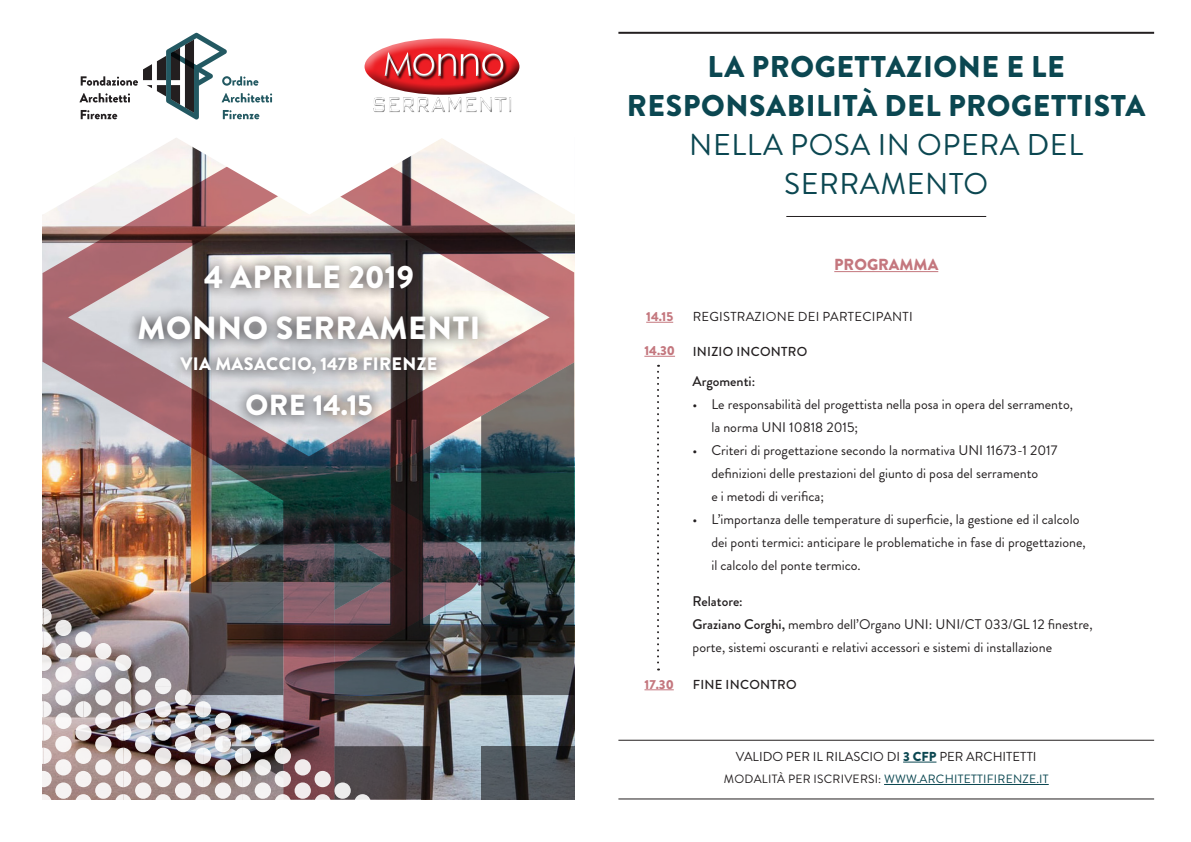
<style>
.page{position:relative;width:1191px;height:842px;background:#fff}
.page>*{position:absolute;margin:0;border:0;box-sizing:border-box;transform-origin:0 0}
.t1{font:900 32px "Brandon Grotesque";letter-spacing:.02em;color:#fff}
.t2{font:900 30px/39px "Brandon Grotesque";letter-spacing:.02em;color:#0b4751;text-align:center}
.t3{font:900 29px "Brandon Grotesque";letter-spacing:.01em;color:#fff}
.t4{font:900 18px "Brandon Grotesque";letter-spacing:.02em;color:#fff}
.t5{font:900 16px "Brandon Grotesque";color:#c4777e}
.t6{font:14px/23px "Brandon Grotesque";color:#231f20}
.t7{font:500 14px "Brandon Grotesque";color:#231f20}
.t8{font:13px "Brandon Grotesque";color:#231f20}
.t9{font:13px "Brandon Grotesque";letter-spacing:.02em;color:#231f20}
.t10{font:500 13px "Brandon Grotesque";letter-spacing:.02em;color:#231f20}
.t11{font:900 13px "Brandon Grotesque";color:#c4777e}
.t12{font:12px "Brandon Grotesque";letter-spacing:.02em;color:#0b4751}
.s1{font-weight:400}
.s2{font-weight:500}
.s3{font-weight:900;color:#0b4751}
.s4{color:#231f20}
</style>
<div class="page">
<hr style="left:618px;top:32px;width:536px;height:2px;background:#231f20">
<hr style="left:618px;top:798px;width:536px;height:1px;background:#231f20">
<hr style="left:618px;top:740px;width:536px;height:1px;background:#231f20">
<hr style="left:834px;top:271px;width:104px;height:1px;background:#c4777e">
<img style="left:43px;top:215px;width:531px;height:584px">
<svg style="left:334px;top:446px;width:96px;height:249px;background:#35363b"></svg>
<svg style="left:294px;top:759px;width:17px;height:16px"></svg>
<svg style="left:314px;top:746px;width:116px;height:54px;background:#5e5356"></svg>
<svg style="left:294px;top:782px;width:17px;height:17px"></svg>
<div style="left:95px;top:643px;width:16px;height:16px;background:#f3f0f0;border-radius:50%"></div>
<div style="left:95px;top:666px;width:16px;height:16px;background:#f4f4f5;border-radius:50%"></div>
<svg style="left:95px;top:689px;width:16px;height:17px"></svg>
<div style="left:95px;top:713px;width:16px;height:16px;background:#f3f2f2;border-radius:50%"></div>
<div style="left:95px;top:736px;width:16px;height:16px;background:#e9e5e6;border-radius:50%"></div>
<div style="left:95px;top:759px;width:16px;height:16px;background:#f6f3f3;border-radius:50%"></div>
<svg style="left:95px;top:782px;width:16px;height:17px"></svg>
<svg style="left:75px;top:631px;width:17px;height:17px"></svg>
<svg style="left:55px;top:620px;width:17px;height:16px"></svg>
<svg style="left:55px;top:643px;width:17px;height:16px"></svg>
<svg style="left:75px;top:655px;width:17px;height:16px"></svg>
<svg style="left:55px;top:666px;width:17px;height:16px"></svg>
<svg style="left:75px;top:678px;width:17px;height:16px"></svg>
<svg style="left:75px;top:701px;width:17px;height:16px"></svg>
<svg style="left:55px;top:689px;width:17px;height:17px"></svg>
<svg style="left:75px;top:724px;width:17px;height:17px"></svg>
<div style="left:55px;top:713px;width:17px;height:16px;background:#f9f7f7;border-radius:50%"></div>
<svg style="left:75px;top:748px;width:17px;height:16px"></svg>
<div style="left:55px;top:736px;width:17px;height:16px;background:#f8f5f5;border-radius:50%"></div>
<svg style="left:75px;top:771px;width:17px;height:16px"></svg>
<svg style="left:55px;top:759px;width:17px;height:16px"></svg>
<svg style="left:75px;top:794px;width:16px;height:6px"></svg>
<svg style="left:55px;top:782px;width:17px;height:17px"></svg>
<svg style="left:42px;top:608px;width:10px;height:16px"></svg>
<svg style="left:42px;top:631px;width:10px;height:17px"></svg>
<svg style="left:42px;top:655px;width:10px;height:16px"></svg>
<svg style="left:43px;top:678px;width:9px;height:16px"></svg>
<svg style="left:42px;top:701px;width:10px;height:16px"></svg>
<svg style="left:42px;top:724px;width:10px;height:17px"></svg>
<svg style="left:42px;top:748px;width:10px;height:16px"></svg>
<svg style="left:42px;top:771px;width:10px;height:16px"></svg>
<svg style="left:42px;top:794px;width:10px;height:6px"></svg>
<img style="left:115px;top:530px;width:176px;height:270px">
<svg style="left:43px;top:32px;width:532px;height:183px"></svg>
<svg style="left:79px;top:33px;width:193px;height:86px"></svg>
<hr style="left:786px;top:216px;width:200px;height:1px;background:#231f20">
<hr style="left:644px;top:356px;width:31px;height:1px;background:#c4777e">
<hr style="left:644px;top:689px;width:30px;height:1px;background:#c4777e">
<div style="left:126px;top:253px;width:365px;height:175px;background:#231f20;opacity:.97"></div>
<svg style="left:657px;top:365px;width:2px;height:305px"></svg>
<svg style="left:646px;top:322px;width:27px;height:1px"></svg>
<hr style="left:903px;top:762px;width:33px;height:1px;background:#0b4751">
<hr style="left:884px;top:784px;width:164px;height:1px;background:#0b4751">
<img style="left:362px;top:37px;width:159px;height:80px">
<img style="left:364px;top:38px;width:155px;height:57px">
<p class="t1" style="left:204px;top:255px;width:211px">4 APRILE 2019</p>
<p class="t1" style="left:137px;top:306px;width:344px">MONNO SERRAMENTI</p>
<p class="t4" style="left:181px;top:351px;width:258px">VIA MASACCIO, 147B FIRENZE</p>
<p class="t3" style="left:245px;top:385px;width:129px">ORE 14.15</p>
<p class="t2" style="left:627px;top:48px;width:520px">LA PROGETTAZIONE E LE<br>RESPONSABILITÀ DEL PROGETTISTA<br><span class="s1">NELLA POSA IN OPERA DEL<br>SERRAMENTO</span></p>
<p class="t11" style="left:646px;top:307px;width:28px">14.15</p>
<p class="t11" style="left:644px;top:341px;width:32px">14.30</p>
<p class="t5" style="left:834px;top:253px;width:105px">PROGRAMMA</p>
<p class="t9" style="left:692px;top:308px;width:221px">REGISTRAZIONE DEI PARTECIPANTI</p>
<p class="t10" style="left:692px;top:343px;width:116px">INIZIO INCONTRO</p>
<p class="t7" style="left:692px;top:371px;width:64px">Argomenti:</p>
<p class="t6" style="left:711px;top:393px;width:363px;text-indent:-19px">• Le responsabilità del progettista nella posa in opera del serramento, la norma UNI 10818 2015;</p>
<p class="t6" style="left:711px;top:439px;width:347px;text-indent:-19px">• Criteri di progettazione secondo la normativa UNI 11673-1 2017 definizioni delle prestazioni del giunto di posa del serramento<br>e i metodi di verifica;</p>
<p class="t6" style="left:711px;top:508px;width:376px;text-indent:-19px">• L’importanza delle temperature di superficie, la gestione ed il calcolo dei ponti termici: anticipare le problematiche in fase di progettazione, il calcolo del ponte termico.</p>
<p class="t6" style="left:692px;top:590px;width:401px"><span class="s2">Relatore:<br>Graziano Corghi,</span> membro dell’Organo UNI: UNI/CT 033/GL 12 finestre, porte, sistemi oscuranti e relativi accessori e sistemi di installazione</p>
<p class="t11" style="left:644px;top:675px;width:31px">17.30</p>
<p class="t10" style="left:692px;top:675px;width:105px">FINE INCONTRO</p>
<p class="t8" style="left:736px;top:747px;width:302px">VALIDO PER IL RILASCIO DI <span class="s3">3 CFP</span> PER ARCHITETTI</p>
<p class="t12" style="left:724px;top:771px;width:326px"><span class="s4">MODALITÀ PER ISCRIVERSI:</span> WWW.ARCHITETTIFIRENZE.IT</p>
</div>
